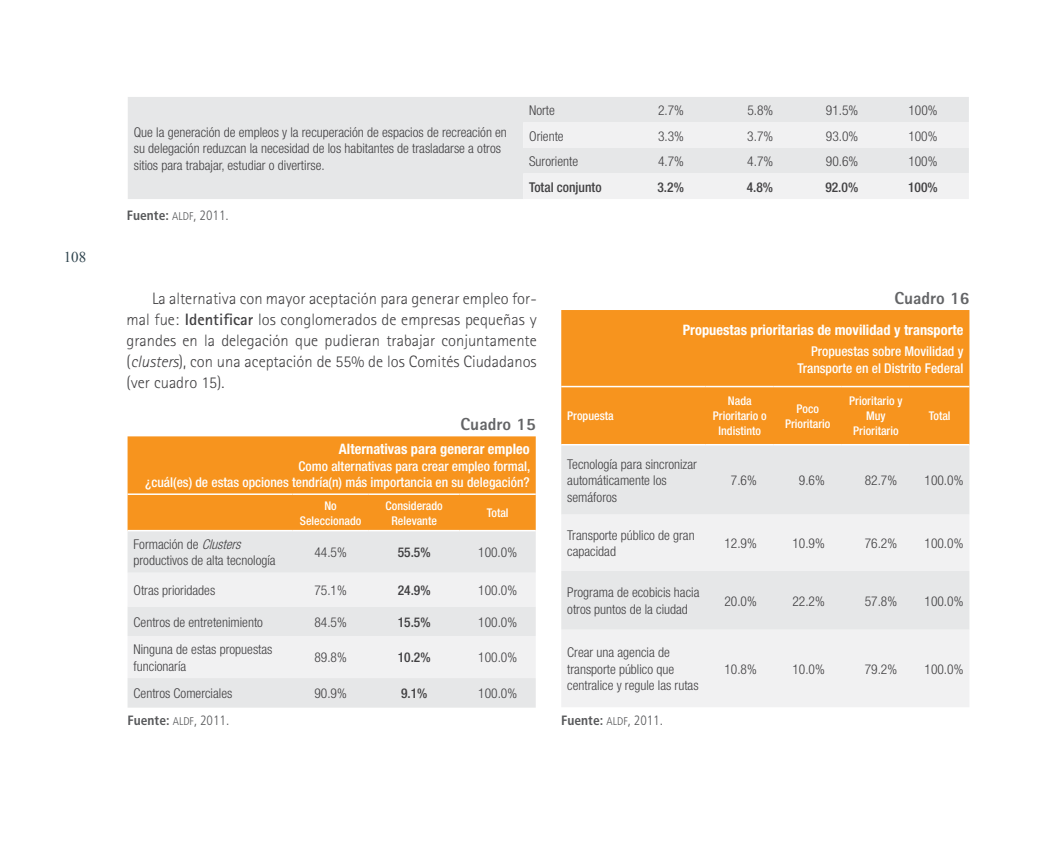
<style>
.page{position:relative;width:1063px;height:851px;background:#fff}
.page>*{position:absolute;margin:0;border:0;box-sizing:border-box;transform-origin:0 0}
.t1{font:800 17.4px "Rotis Sans Serif";color:#636466}
.t2{font:300 16.5px/21px "Rotis Sans Serif";color:#414042;text-align:justify}
.t3{font:15px "Times New Roman";color:#2f444e}
.t4{font:700 condensed 14.4px "Helvetica Neue";color:#fff}
.t5{font:300 condensed 13.5px/16.5px "Helvetica Neue";color:#414042}
.t6{font:500 condensed 13.5px/16.5px "Helvetica Neue";color:#fff;text-align:right}
.t7{font:500 condensed 13.5px "Helvetica Neue";color:#414042}
.t8{font:700 condensed 13.5px "Frutiger";color:#58595b}
.t9{font:500 condensed 12px/15px "Helvetica Neue";color:#fff;text-align:center}
.s1{font-family:"Frutiger Light Cn SC830";font-weight:400;font-stretch:normal;font-size:11.25px}
.s2{font-weight:300}
.s3{font-weight:700}
.s4{font-style:italic}
</style>
<div class="page">
<div style="left:128px;top:97px;width:841px;height:102px;background:#e6e7e8"></div>
<svg style="left:523px;top:122px;width:446px;height:77px"></svg>
<div style="left:128px;top:436px;width:408px;height:94px;background:#f7941e"></div>
<div style="left:128px;top:531px;width:408px;height:176px;background:#e6e7e8"></div>
<svg style="left:128px;top:572px;width:408px;height:106px;fill:#f1f1f2"></svg>
<hr style="left:128px;top:493px;width:164px;height:2px;background:#fff">
<hr style="left:292px;top:493px;width:77px;height:2px;background:#fff">
<hr style="left:369px;top:493px;width:91px;height:2px;background:#fff">
<hr style="left:460px;top:493px;width:76px;height:2px;background:#fff">
<div style="left:561px;top:310px;width:408px;height:134px;background:#f7941e"></div>
<div style="left:561px;top:445px;width:408px;height:69px;background:#e6e7e8"></div>
<svg style="left:561px;top:514px;width:408px;height:193px;fill:#f1f1f2"></svg>
<hr style="left:561px;top:386px;width:145px;height:1px;background:#fff">
<hr style="left:706px;top:386px;width:68px;height:1px;background:#fff">
<hr style="left:774px;top:386px;width:68px;height:1px;background:#fff">
<hr style="left:842px;top:386px;width:68px;height:1px;background:#fff">
<hr style="left:910px;top:386px;width:59px;height:1px;background:#fff">
<p class="t3" style="left:64px;top:247px;width:24px">108</p>
<p class="t5" style="left:134px;top:124px;width:375px">Que la generación de empleos y la recuperación de espacios de recreación en su delegación reduzcan la necesidad de los habitantes de trasladarse a otros sitios para trabajar, estudiar o divertirse.</p>
<p class="t8" style="left:127px;top:207px;width:103px">Fuente: <span class="s1">ALDF</span><span class="s2">, 2011.</span></p>
<p class="t5" style="left:529px;top:102px;width:27px">Norte</p>
<p class="t5" style="left:658px;top:102px;width:27px">2.7%</p>
<p class="t5" style="left:747px;top:102px;width:27px">5.8%</p>
<p class="t5" style="left:826px;top:102px;width:34px">91.5%</p>
<p class="t5" style="left:908px;top:102px;width:31px">100%</p>
<p class="t5" style="left:529px;top:127px;width:36px">Oriente</p>
<p class="t5" style="left:658px;top:127px;width:27px">3.3%</p>
<p class="t5" style="left:747px;top:127px;width:27px">3.7%</p>
<p class="t5" style="left:826px;top:127px;width:34px">93.0%</p>
<p class="t5" style="left:908px;top:127px;width:31px">100%</p>
<p class="t5" style="left:529px;top:153px;width:50px">Suroriente</p>
<p class="t5" style="left:658px;top:153px;width:27px">4.7%</p>
<p class="t5" style="left:747px;top:153px;width:27px">4.7%</p>
<p class="t5" style="left:826px;top:153px;width:34px">90.6%</p>
<p class="t5" style="left:908px;top:153px;width:31px">100%</p>
<p class="t7" style="left:529px;top:179px;width:74px">Total conjunto</p>
<p class="t7" style="left:658px;top:179px;width:28px">3.2%</p>
<p class="t7" style="left:747px;top:179px;width:28px">4.8%</p>
<p class="t7" style="left:825px;top:179px;width:34px">92.0%</p>
<p class="t7" style="left:908px;top:179px;width:31px">100%</p>
<p class="t2" style="left:127px;top:288px;width:412px;text-indent:26px">La alternativa con mayor aceptación para generar empleo for&shy;mal fue: <span class="s3">Identificar</span> los conglomerados de empresas pequeñas y grandes en la delegación que pudieran trabajar conjuntamente (<span class="s4">clusters</span>), con una aceptación de 55% de los Comités Ciudadanos (ver cuadro 15).</p>
<p class="t1" style="left:461px;top:413px;width:77px">Cuadro 15</p>
<p class="t4" style="left:339px;top:440px;width:192px">Alternativas para generar empleo</p>
<p class="t6" style="left:145px;top:457px;width:387px">Como alternativas para crear empleo formal,<br>¿cuál(es) de estas opciones tendría(n) más importancia en su delegación?</p>
<p class="t9" style="left:300px;top:497px;width:63px">No<br>Seleccionado</p>
<p class="t9" style="left:386px;top:497px;width:59px">Considerado<br>Relevante</p>
<p class="t9" style="left:487px;top:505px;width:23px">Total</p>
<p class="t5" style="left:134px;top:535px;width:144px">Formación de <span class="s4">Clusters </span>productivos de alta tecnología</p>
<p class="t5" style="left:314px;top:544px;width:34px">44.5%</p>
<p class="t7" style="left:398px;top:544px;width:34px">55.5%</p>
<p class="t5" style="left:478px;top:544px;width:40px">100.0%</p>
<p class="t5" style="left:134px;top:581px;width:83px">Otras prioridades</p>
<p class="t5" style="left:314px;top:581px;width:34px">75.1%</p>
<p class="t7" style="left:398px;top:582px;width:34px">24.9%</p>
<p class="t5" style="left:478px;top:581px;width:40px">100.0%</p>
<p class="t5" style="left:134px;top:613px;width:131px">Centros de entretenimiento</p>
<p class="t5" style="left:314px;top:613px;width:34px">84.5%</p>
<p class="t7" style="left:398px;top:613px;width:34px">15.5%</p>
<p class="t5" style="left:478px;top:613px;width:40px">100.0%</p>
<p class="t5" style="left:134px;top:641px;width:140px">Ninguna de estas propuestas funcionaría</p>
<p class="t5" style="left:314px;top:649px;width:34px">89.8%</p>
<p class="t7" style="left:398px;top:649px;width:34px">10.2%</p>
<p class="t5" style="left:478px;top:649px;width:40px">100.0%</p>
<p class="t5" style="left:134px;top:685px;width:100px">Centros Comerciales</p>
<p class="t5" style="left:314px;top:685px;width:34px">90.9%</p>
<p class="t7" style="left:401px;top:685px;width:28px">9.1%</p>
<p class="t5" style="left:478px;top:685px;width:40px">100.0%</p>
<p class="t8" style="left:128px;top:712px;width:103px">Fuente: <span class="s1">ALDF</span><span class="s2">, 2011.</span></p>
<p class="t9" style="left:567px;top:408px;width:48px">Propuesta</p>
<p class="t1" style="left:894px;top:287px;width:77px">Cuadro 16</p>
<p class="t4" style="left:683px;top:321px;width:282px">Propuestas prioritarias de movilidad y transporte</p>
<p class="t6" style="left:798px;top:343px;width:167px">Propuestas sobre Movilidad y<br>Transporte en el Distrito Federal</p>
<p class="t9" style="left:713px;top:393px;width:55px">Nada<br>Prioritario o<br>Indistinto</p>
<p class="t9" style="left:785px;top:401px;width:47px">Poco<br>Prioritario</p>
<p class="t9" style="left:849px;top:393px;width:55px">Prioritario y<br>Muy<br>Prioritario</p>
<p class="t9" style="left:929px;top:408px;width:23px">Total</p>
<p class="t5" style="left:567px;top:455px;width:131px">Tecnología para sincronizar automáticamente los semáforos</p>
<p class="t5" style="left:731px;top:472px;width:27px">7.6%</p>
<p class="t5" style="left:799px;top:472px;width:27px">9.6%</p>
<p class="t5" style="left:865px;top:472px;width:34px">82.7%</p>
<p class="t5" style="left:925px;top:472px;width:40px">100.0%</p>
<p class="t5" style="left:567px;top:526px;width:129px">Transporte público de gran capacidad</p>
<p class="t5" style="left:724px;top:535px;width:34px">12.9%</p>
<p class="t5" style="left:792px;top:535px;width:34px">10.9%</p>
<p class="t5" style="left:865px;top:535px;width:34px">76.2%</p>
<p class="t5" style="left:925px;top:535px;width:40px">100.0%</p>
<p class="t5" style="left:567px;top:584px;width:134px">Programa de ecobicis hacia otros puntos de la ciudad</p>
<p class="t5" style="left:724px;top:592px;width:34px">20.0%</p>
<p class="t5" style="left:792px;top:592px;width:34px">22.2%</p>
<p class="t5" style="left:865px;top:592px;width:34px">57.8%</p>
<p class="t5" style="left:925px;top:592px;width:40px">100.0%</p>
<p class="t5" style="left:567px;top:644px;width:133px">Crear una agencia de transporte público que centralice y regule las rutas</p>
<p class="t5" style="left:724px;top:660px;width:34px">10.8%</p>
<p class="t5" style="left:792px;top:660px;width:34px">10.0%</p>
<p class="t5" style="left:865px;top:660px;width:34px">79.2%</p>
<p class="t5" style="left:925px;top:660px;width:40px">100.0%</p>
<p class="t8" style="left:561px;top:712px;width:103px">Fuente: <span class="s1">ALDF</span><span class="s2">, 2011.</span></p>
</div>
